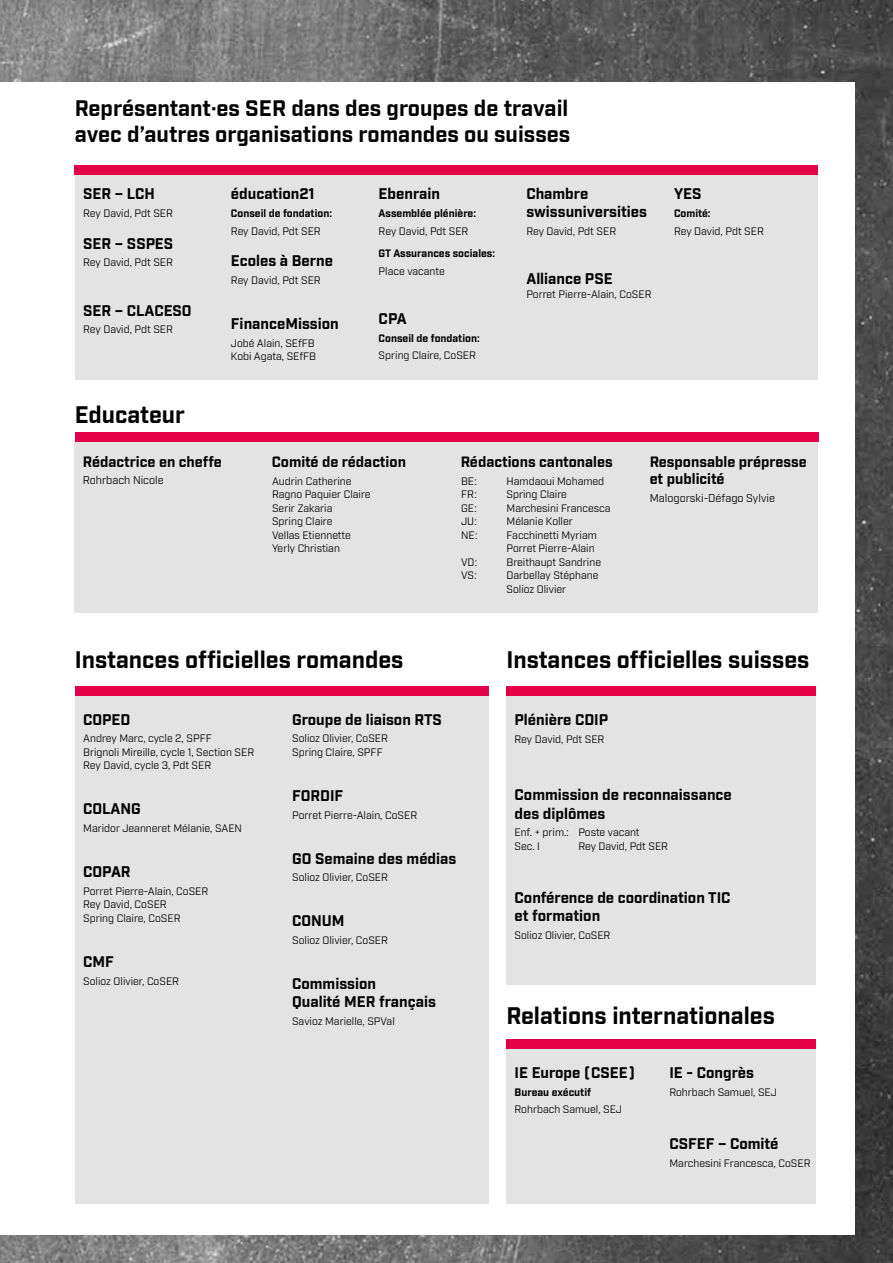
<style>
.page{position:relative;width:893px;height:1263px;background:#fff}
.page>*{position:absolute;margin:0;border:0;box-sizing:border-box;transform-origin:0 0}
.t1{font:700 23.25px "Industry";color:#000}
.t2{font:700 21.9px/26.2px "Industry";color:#000}
.t3{font:700 15px/18px "Industry";color:#000}
.t4{font:700 14.55px/17.4px "Industry";color:#000}
.t5{font:10.95px "Industry";color:#000}
.t6{font:10.5px/13.5px "Industry";color:#000}
.t7{font:700 10.5px "Industry";color:#000}
</style>
<div class="page">
<img style="left:0;top:0;width:893px;height:1263px">
<div style="left:0;top:83px;width:855px;height:1152px;background:#fff"></div>
<div style="left:75px;top:174px;width:742px;height:206px;background:#e3e3e3"></div>
<div style="left:75px;top:442px;width:743px;height:171px;background:#e3e3e3"></div>
<div style="left:75px;top:165px;width:743px;height:9px;background:#e40049"></div>
<div style="left:75px;top:695px;width:413px;height:508px;background:#e3e3e3"></div>
<div style="left:506px;top:695px;width:310px;height:289px;background:#e3e3e3"></div>
<div style="left:75px;top:686px;width:413px;height:10px;background:#e40049"></div>
<div style="left:506px;top:686px;width:310px;height:10px;background:#e40049"></div>
<div style="left:506px;top:1048px;width:310px;height:155px;background:#e3e3e3"></div>
<div style="left:506px;top:1039px;width:310px;height:10px;background:#e40049"></div>
<div style="left:75px;top:432px;width:743px;height:10px;background:#e40049"></div>
<h2 class="t2" style="left:75px;top:96px;width:497px">Représentant·es SER dans des groupes de travail avec d’autres organisations romandes ou suisses</h2>
<h3 class="t3" style="left:83px;top:186px;width:73px">SER – LCH</h3>
<p class="t6" style="left:83px;top:207px;width:91px">Rey David, Pdt SER</p>
<h3 class="t3" style="left:83px;top:235px;width:91px">SER – SSPES</h3>
<p class="t6" style="left:83px;top:256px;width:91px">Rey David, Pdt SER</p>
<h3 class="t3" style="left:83px;top:302px;width:110px">SER – CLACESO</h3>
<p class="t6" style="left:83px;top:323px;width:91px">Rey David, Pdt SER</p>
<h1 class="t1" style="left:75px;top:400px;width:112px">Educateur</h1>
<h3 class="t3" style="left:231px;top:186px;width:85px">éducation21</h3>
<p class="t7" style="left:231px;top:207px;width:103px">Conseil de fondation:</p>
<p class="t6" style="left:231px;top:224px;width:91px">Rey David, Pdt SER</p>
<h3 class="t3" style="left:231px;top:253px;width:104px">Ecoles à Berne</h3>
<p class="t6" style="left:231px;top:274px;width:91px">Rey David, Pdt SER</p>
<h3 class="t3" style="left:231px;top:315px;width:109px">FinanceMission</h3>
<p class="t6" style="left:231px;top:336px;width:87px">Jobé Alain, SEfFB<br>Kobi Agata, SEfFB</p>
<h3 class="t3" style="left:379px;top:186px;width:63px">Ebenrain</h3>
<p class="t7" style="left:379px;top:207px;width:99px">Assemblée plénière:</p>
<p class="t6" style="left:379px;top:224px;width:91px">Rey David, Pdt SER</p>
<p class="t7" style="left:379px;top:247px;width:118px">GT Assurances sociales:</p>
<p class="t6" style="left:379px;top:264px;width:68px">Place vacante</p>
<h3 class="t3" style="left:379px;top:310px;width:30px">CPA</h3>
<p class="t7" style="left:379px;top:331px;width:103px">Conseil de fondation:</p>
<p class="t6" style="left:379px;top:349px;width:99px">Spring Claire, CoSER</p>
<h3 class="t3" style="left:526px;top:186px;width:122px">Chambre swissuniversities</h3>
<p class="t6" style="left:526px;top:225px;width:91px">Rey David, Pdt SER</p>
<h3 class="t3" style="left:526px;top:271px;width:88px">Alliance PSE</h3>
<p class="t6" style="left:526px;top:287px;width:127px">Porret Pierre-Alain, CoSER</p>
<h3 class="t3" style="left:674px;top:186px;width:29px">YES</h3>
<p class="t7" style="left:674px;top:207px;width:38px">Comité:</p>
<p class="t6" style="left:674px;top:224px;width:91px">Rey David, Pdt SER</p>
<h3 class="t4" style="left:83px;top:454px;width:140px">Rédactrice en cheffe</h3>
<p class="t5" style="left:83px;top:474px;width:82px">Rohrbach Nicole</p>
<h3 class="t4" style="left:272px;top:454px;width:136px">Comité de rédaction</h3>
<p class="t6" style="left:272px;top:474px;width:100px">Audrin Catherine<br>Ragno Paquier Claire<br>Serir Zakaria<br>Spring Claire<br>Vellas Etiennette<br>Yerly Christian</p>
<h3 class="t4" style="left:461px;top:454px;width:154px">Rédactions cantonales</h3>
<p class="t6" style="left:461px;top:474px;width:17px">BE:</p>
<p class="t6" style="left:506px;top:474px;width:99px">Hamdaoui Mohamed</p>
<p class="t6" style="left:461px;top:488px;width:17px">FR:</p>
<p class="t6" style="left:506px;top:488px;width:62px">Spring Claire</p>
<p class="t6" style="left:461px;top:501px;width:17px">GE:</p>
<p class="t6" style="left:506px;top:501px;width:106px">Marchesini Francesca</p>
<p class="t6" style="left:461px;top:515px;width:17px">JU:</p>
<p class="t6" style="left:506px;top:515px;width:68px">Mélanie Koller</p>
<p class="t6" style="left:461px;top:528px;width:18px">NE:</p>
<p class="t6" style="left:506px;top:528px;width:92px">Facchinetti Myriam<br>Porret Pierre-Alain</p>
<p class="t6" style="left:461px;top:555px;width:18px">VD:</p>
<p class="t6" style="left:506px;top:555px;width:96px">Breithaupt Sandrine</p>
<p class="t6" style="left:461px;top:569px;width:17px">VS:</p>
<p class="t6" style="left:506px;top:569px;width:93px">Darbellay Stéphane<br>Solioz Olivier</p>
<h3 class="t4" style="left:650px;top:454px;width:159px">Responsable prépresse et publicité</h3>
<p class="t5" style="left:650px;top:491px;width:127px">Malogorski-Défago Sylvie</p>
<h1 class="t1" style="left:75px;top:646px;width:330px">Instances officielles romandes</h1>
<h1 class="t1" style="left:506px;top:646px;width:305px">Instances officielles suisses</h1>
<h3 class="t3" style="left:83px;top:711px;width:49px">COPED</h3>
<p class="t6" style="left:83px;top:732px;width:172px">Andrey Marc, cycle 2, SPFF<br>Brignoli Mireille, cycle 1, Section SER<br>Rey David, cycle 3, Pdt SER</p>
<h3 class="t3" style="left:83px;top:801px;width:59px">COLANG</h3>
<p class="t6" style="left:83px;top:822px;width:160px">Maridor Jeanneret Mélanie, SAEN</p>
<h3 class="t3" style="left:83px;top:863px;width:49px">COPAR</h3>
<p class="t6" style="left:83px;top:885px;width:127px">Porret Pierre-Alain, CoSER<br>Rey David, CoSER<br>Spring Claire, CoSER</p>
<h3 class="t3" style="left:83px;top:953px;width:32px">CMF</h3>
<p class="t6" style="left:83px;top:974px;width:97px">Solioz Olivier, CoSER</p>
<h3 class="t3" style="left:292px;top:711px;width:151px">Groupe de liaison RTS</h3>
<p class="t6" style="left:292px;top:732px;width:97px">Solioz Olivier, CoSER<br>Spring Claire, SPFF</p>
<h3 class="t3" style="left:292px;top:787px;width:53px">FORDIF</h3>
<p class="t6" style="left:292px;top:808px;width:127px">Porret Pierre-Alain, CoSER</p>
<h3 class="t3" style="left:292px;top:850px;width:166px">GO Semaine des médias</h3>
<p class="t6" style="left:292px;top:871px;width:97px">Solioz Olivier, CoSER</p>
<h3 class="t3" style="left:292px;top:913px;width:54px">CONUM</h3>
<p class="t6" style="left:292px;top:934px;width:97px">Solioz Olivier, CoSER</p>
<h3 class="t3" style="left:292px;top:975px;width:145px">Commission<br>Qualité MER français</h3>
<p class="t6" style="left:292px;top:1015px;width:104px">Savioz Marielle, SPVal</p>
<h3 class="t3" style="left:515px;top:711px;width:95px">Plénière CDIP</h3>
<p class="t6" style="left:515px;top:732px;width:91px">Rey David, Pdt SER</p>
<h3 class="t3" style="left:515px;top:787px;width:219px">Commission de reconnaissance des diplômes</h3>
<p class="t6" style="left:515px;top:826px;width:127px">Enf. + prim.: Poste vacant<br>Sec. I</p>
<p class="t6" style="left:578px;top:839px;width:91px">Rey David, Pdt SER</p>
<h3 class="t3" style="left:515px;top:890px;width:217px">Conférence de coordination TIC et formation</h3>
<p class="t6" style="left:515px;top:929px;width:97px">Solioz Olivier, CoSER</p>
<h1 class="t1" style="left:506px;top:1002px;width:270px">Relations internationales</h1>
<h3 class="t3" style="left:515px;top:1064px;width:122px">IE Europe ( CSEE )</h3>
<p class="t7" style="left:515px;top:1085px;width:78px">Bureau exécutif</p>
<p class="t6" style="left:515px;top:1103px;width:109px">Rohrbach Samuel, SEJ</p>
<h3 class="t3" style="left:669px;top:1064px;width:86px">IE - Congrès</h3>
<p class="t6" style="left:669px;top:1085px;width:109px">Rohrbach Samuel, SEJ</p>
<h3 class="t3" style="left:669px;top:1135px;width:110px">CSFEF – Comité</h3>
<p class="t6" style="left:669px;top:1156px;width:143px">Marchesini Francesca, CoSER</p>
</div>
